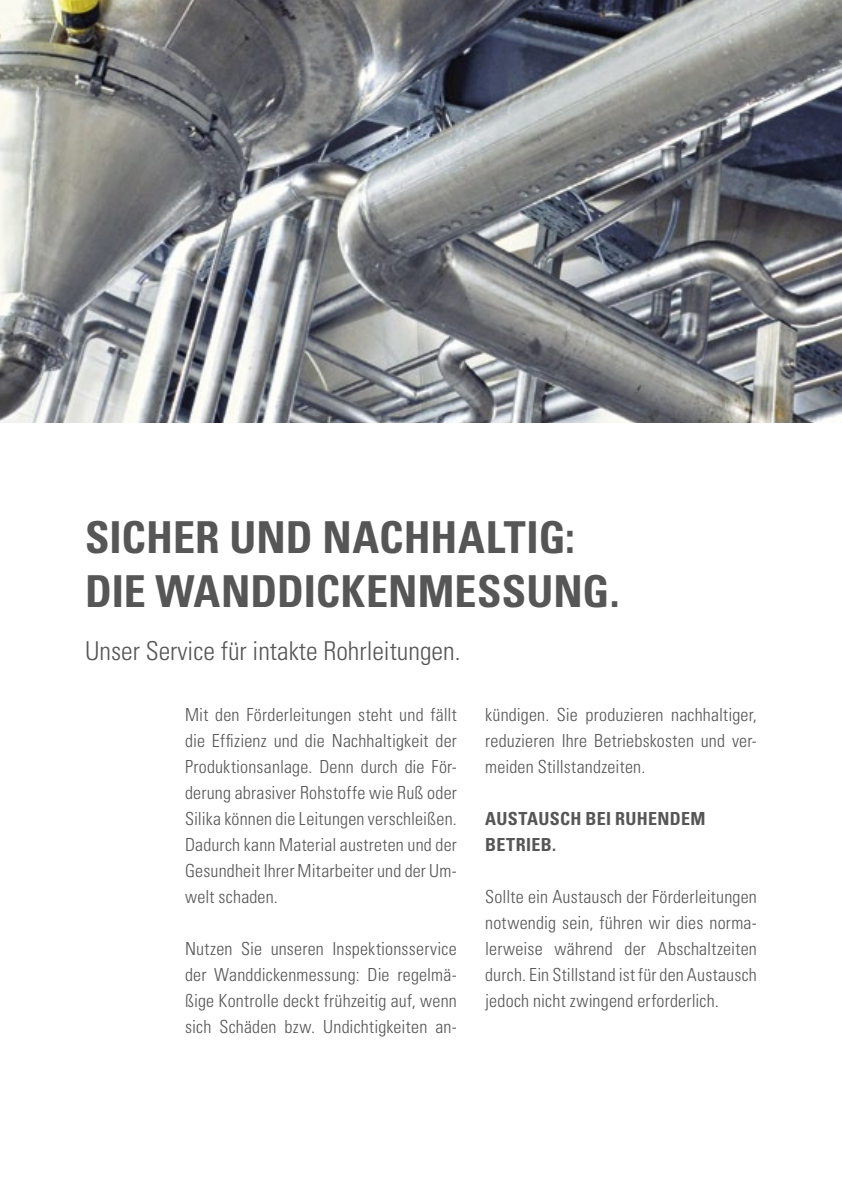
<style>
.page{position:relative;width:842px;height:1191px;background:#fff}
.page>*{position:absolute;margin:0;border:0;box-sizing:border-box;transform-origin:0 0}
.t1{font:700 condensed 44px/54px "Univers LT Std";color:#565656}
.t2{font:300 condensed 26px "Univers LT Std";color:#565656}
.t3{font:300 condensed 18px/26px "Univers LT Std";letter-spacing:.01em;color:#565656;text-align:justify}
.t4{font:700 condensed 18px/26px "Univers LT Std";letter-spacing:.02em;color:#565656}
</style>
<div class="page">
<img style="left:0;top:0;width:842px;height:422px">
<h1 class="t1" style="left:85px;top:510px;width:536px">SICHER UND NACHHALTIG:<br>DIE WANDDICKENMESSUNG.</h1>
<h2 class="t2" style="left:85px;top:635px;width:377px">Unser Service für intakte Rohrleitungen.</h2>
<p class="t3" style="left:185px;top:701px;width:273px">Mit den Förderleitungen steht und fällt die Effizienz und die Nachhaltigkeit der Produktionsanlage. Denn durch die För&shy;derung abrasiver Rohstoffe wie Ruß oder Silika können die Leitungen verschleißen.<br>Dadurch kann Material austreten und der Gesundheit Ihrer Mitarbeiter und der Um&shy;welt schaden.</p>
<p class="t3" style="left:185px;top:935px;width:273px">Nutzen Sie unseren Inspektionsservice der Wanddickenmessung: Die regelmä&shy;ßige Kontrolle deckt frühzeitig auf, wenn sich Schäden bzw. Undichtigkeiten an-</p>
<p class="t3" style="left:485px;top:701px;width:273px">kündigen. Sie produzieren nachhaltiger, reduzieren Ihre Betriebskosten und ver&shy;meiden Stillstandzeiten.</p>
<p class="t4" style="left:485px;top:805px;width:222px">AUSTAUSCH BEI RUHENDEM<br>BETRIEB.</p>
<p class="t3" style="left:485px;top:883px;width:273px">Sollte ein Austausch der Förderleitungen notwendig sein, führen wir dies norma&shy;lerweise während der Abschaltzeiten durch. Ein Stillstand ist für den Austausch jedoch nicht zwingend erforderlich.</p>
</div>
